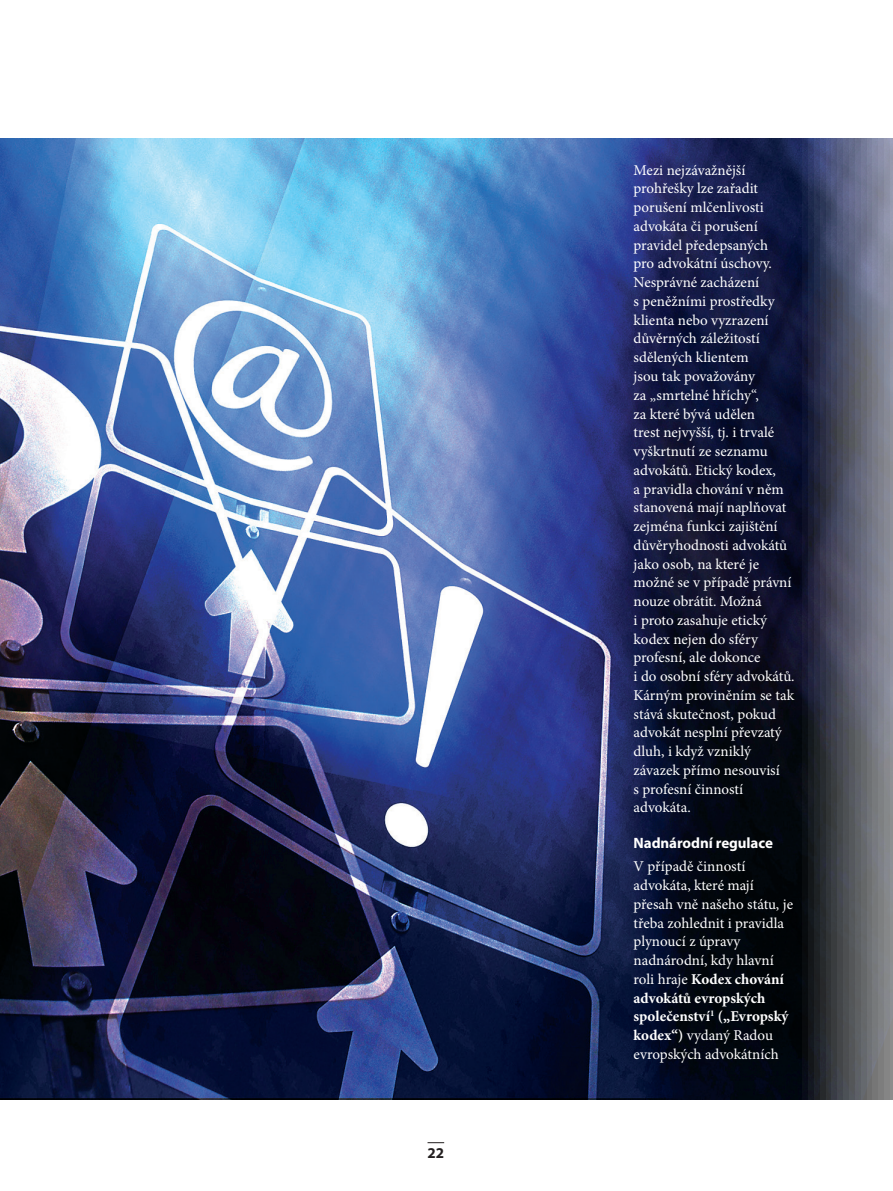
<style>
.page{position:relative;width:893px;height:1191px;background:#fff}
.page>*{position:absolute;margin:0;border:0;box-sizing:border-box;transform-origin:0 0}
.t1{font:15px/18.8px "Minion Pro";color:#fff}
.t2{font:700 15px "Myriad Pro";letter-spacing:-.005em;color:#fff}
.t3{font:700 15px "Myriad Pro";color:#231f20}
.s1{font-weight:700}
</style>
<div class="page">
<svg style="left:428px;top:1142px;width:16px;height:1px"></svg>
<img style="left:0;top:138px;width:893px;height:961px">
<p class="t3" style="left:428px;top:1143px;width:18px">22</p>
<p class="t1" style="left:634px;top:161px;width:163px">Mezi nejzávažnější prohřešky lze zařadit porušení mlčenlivosti advokáta či porušení pravidel předepsaných<br>pro advokátní úschovy.<br>Nesprávné zacházení<br>s peněžními prostředky klienta nebo vyzrazení důvěrných záležitostí sdělených klientem<br>jsou tak považovány<br>za „smrtelné hříchy“,<br>za které bývá udělen<br>trest nejvyšší, tj. i trvalé vyškrtnutí ze seznamu advokátů. Etický kodex,<br>a pravidla chování v něm stanovená mají naplňovat zejména funkci zajištění důvěryhodnosti advokátů jako osob, na které je možné se v případě právní nouze obrátit. Možná<br>i proto zasahuje etický kodex nejen do sféry profesní, ale dokonce<br>i do osobní sféry advokátů.<br>Kárným proviněním se tak stává skutečnost, pokud advokát nesplní převzatý dluh, i když vzniklý závazek přímo nesouvisí<br>s profesní činností advokáta.</p>
<p class="t2" style="left:634px;top:833px;width:141px">Nadnárodní regulace</p>
<p class="t1" style="left:634px;top:857px;width:161px">V případě činností advokáta, které mají přesah vně našeho státu, je třeba zohlednit i pravidla plynoucí z úpravy nadnárodní, kdy hlavní roli hraje <span class="s1">Kodex chování advokátů evropských společenství</span><sup>1</sup> <span class="s1">(„Evropský kodex“)</span> vydaný Radou evropských advokátních</p>
</div>
